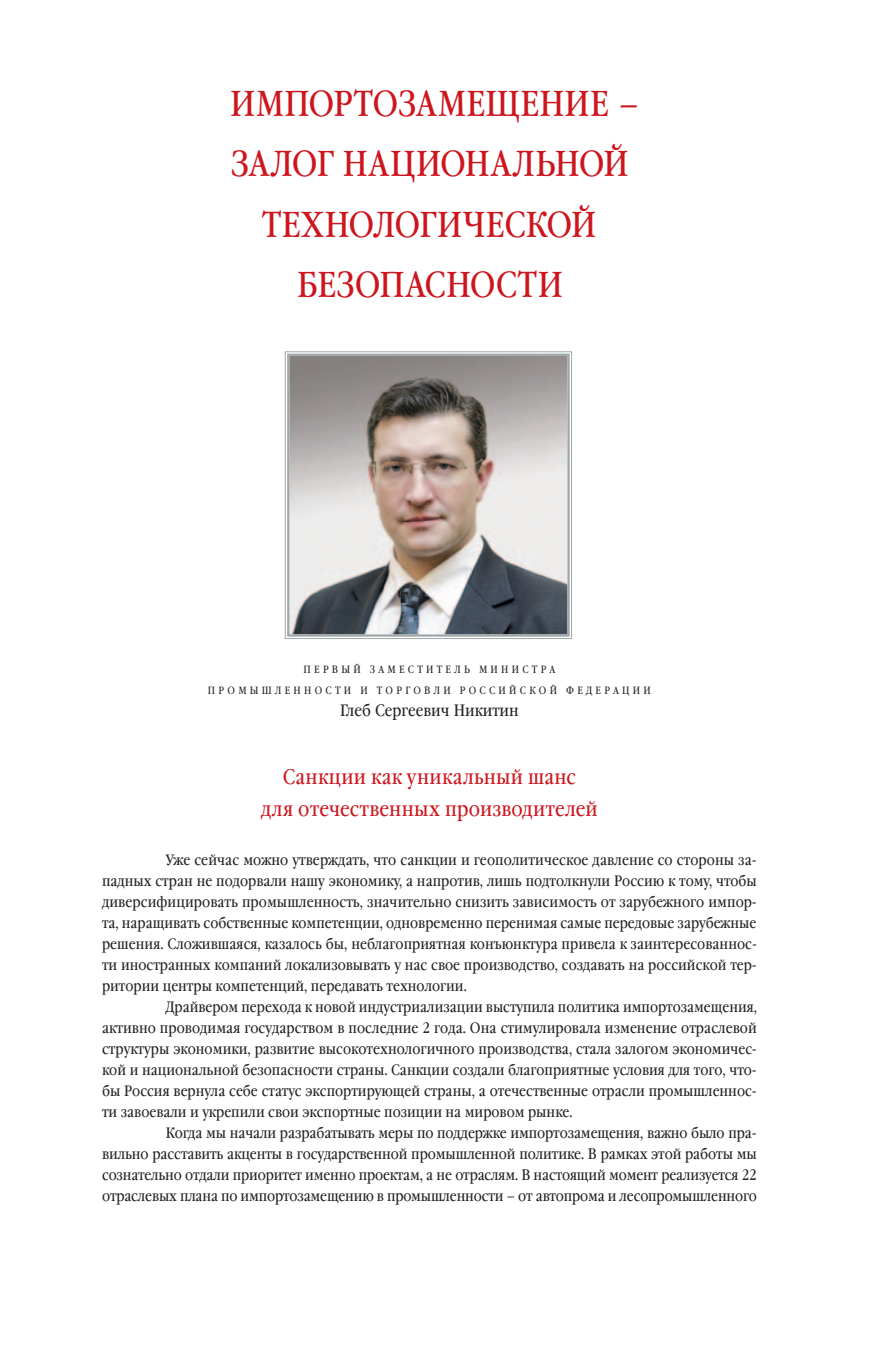
<style>
.page{position:relative;width:893px;height:1361px;background:#fff}
.page>*{position:absolute;margin:0;border:0;box-sizing:border-box;transform-origin:0 0}
.t1{font:36px "Garamond Narrow Book FS";color:#cd151d}
.t2{font:21px/31.8px "Garamond Narrow Book FS";letter-spacing:.015em;color:#cd151d;text-align:center}
.t3{font:16.5px "Garamond Narrow Book FS";color:#231f20}
.t4{font:15px "Garamond Narrow Book FS";color:#231f20}
.t5{font:10.5px "Garamond Narrow Book FS";color:#231f20}
</style>
<div class="page">
<img style="left:285px;top:351px;width:287px;height:288px">
<div style="left:287px;top:354px;width:283px;height:283px;border:2px solid #9ea7a7"></div>
<h1 class="t1" style="left:230px;top:81px;width:49px">Импортозамещение</h1>
<h1 class="t1" style="left:618px;top:81px;width:23px">–</h1>
<h1 class="t1" style="left:231px;top:141px;width:22px">залог</h1>
<h1 class="t1" style="left:343px;top:141px;width:25px">национальной</h1>
<h1 class="t1" style="left:262px;top:201px;width:24px">технологической</h1>
<h1 class="t1" style="left:297px;top:261px;width:23px">безопасности</h1>
<p class="t5" style="left:304px;top:662px;width:11px">первый</p>
<p class="t5" style="left:370px;top:662px;width:11px">заместитель</p>
<p class="t5" style="left:479px;top:662px;width:22px">М инистра</p>
<p class="t5" style="left:208px;top:683px;width:12px">промышленности</p>
<p class="t5" style="left:360px;top:683px;width:10px">иторговли</p>
<p class="t5" style="left:460px;top:683px;width:20px">Р оссийской</p>
<p class="t5" style="left:566px;top:683px;width:22px">Ф едерации</p>
<p class="t3" style="left:340px;top:700px;width:180px">Глеб Сергеевич Никитин</p>
<h2 class="t2" style="left:261px;top:761px;width:338px">Санкции как уникальный шанс<br>для отечественных производителей</h2>
<p class="t4" style="left:166px;top:850px;width:593px">Уже сейчас можно утверждать, что санкции и геополитическое давление со стороны за-</p>
<p class="t4" style="left:102px;top:871px;width:656px">падных стран не подорвали нашу экономику, а напротив, лишь подтолкнули Россию к тому, чтобы</p>
<p class="t4" style="left:102px;top:892px;width:656px">диверсифицировать промышленность, значительно снизить зависимость от зарубежного импор-</p>
<p class="t4" style="left:102px;top:913px;width:656px">та, наращивать собственные компетенции, одновременно перенимая самые передовые зарубежные</p>
<p class="t4" style="left:102px;top:934px;width:656px">решения. Сложившаяся, казалось бы, неблагоприятная конъюнктура привела к заинтересованнос-</p>
<p class="t4" style="left:102px;top:955px;width:656px">ти иностранных компаний локализовывать у нас свое производство, создавать на российской тер-</p>
<p class="t4" style="left:102px;top:976px;width:366px">ритории центры компетенций, передавать технологии.</p>
<p class="t4" style="left:166px;top:997px;width:593px">Драйвером перехода к новой индустриализации выступила политика импортозамещения,</p>
<p class="t4" style="left:102px;top:1018px;width:656px">активно проводимая государством в последние 2 года. Она стимулировала изменение отраслевой</p>
<p class="t4" style="left:102px;top:1039px;width:656px">структуры экономики, развитие высокотехнологичного производства, стала залогом экономичес-</p>
<p class="t4" style="left:102px;top:1060px;width:656px">кой и национальной безопасности страны. Санкции создали благоприятные условия для того, что-</p>
<p class="t4" style="left:102px;top:1081px;width:656px">бы Россия вернула себе статус экспортирующей страны, а отечественные отрасли промышленнос-</p>
<p class="t4" style="left:102px;top:1102px;width:472px">ти завоевали и укрепили свои экспортные позиции на мировом рынке.</p>
<p class="t4" style="left:166px;top:1123px;width:593px">Когда мы начали разрабатывать меры по поддержке импортозамещения, важно было пра-</p>
<p class="t4" style="left:102px;top:1144px;width:656px">вильно расставить акценты в государственной промышленной политике. В рамках этой работы мы</p>
<p class="t4" style="left:102px;top:1165px;width:656px">сознательно отдали приоритет именно проектам, а не отраслям. В настоящий момент реализуется 22</p>
<p class="t4" style="left:102px;top:1186px;width:656px">отраслевых плана по импортозамещению в промышленности – от автопрома и лесопромышленного</p>
</div>
